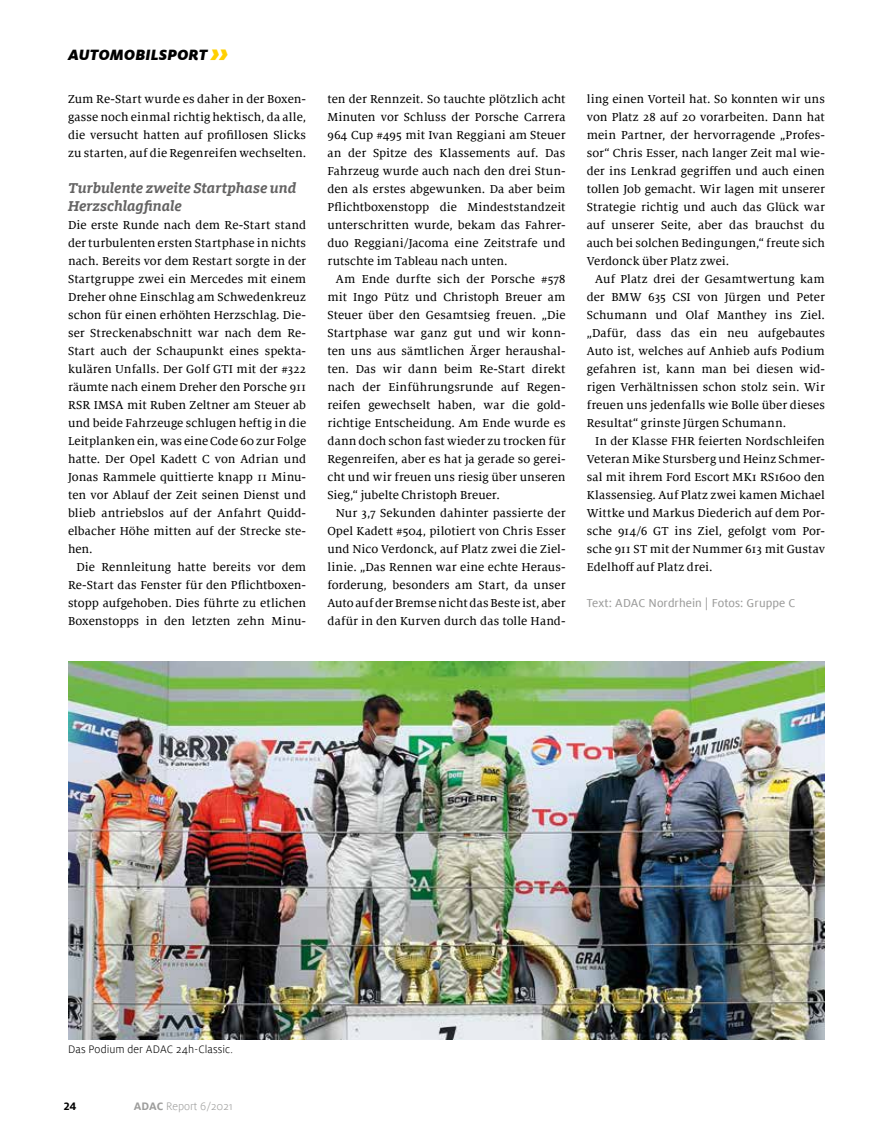
<style>
.page{position:relative;width:893px;height:1127px;background:#fff}
.page>*{position:absolute;margin:0;border:0;box-sizing:border-box;transform-origin:0 0}
.t1{font:italic 900 16.5px "Milofor ADAC";letter-spacing:.005em;color:#000}
.t2{font:italic 700 15.75px/18px "Milo Slabfor ADAC";color:#646363}
.t3{font:12.75px/18px "Milo Seriffor ADAC Text";letter-spacing:.005em;color:#000;text-align:justify}
.t4{font:12.75px "Milofor ADAC Text";letter-spacing:.005em;color:#9d9d9c}
.t5{font:300 12px "Milofor ADAC";letter-spacing:.005em;color:#000}
.t6{font:300 12px "Milofor ADAC";color:#9d9d9c}
.t7{font:700 12px "Milofor ADAC";color:#000}
.s1{font-size:27px;color:#ffd000}
.s2{font-weight:700}
</style>
<div class="page">
<img style="left:68px;top:661px;width:757px;height:378px">
<p class="t1" style="left:68px;top:45px;width:162px">AUTOMOBILSPORT <span class="s1">››</span></p>
<p class="t3" style="left:68px;top:90px;width:240px">Zum Re-Start wurde es daher in der Boxen&shy;gasse noch einmal richtig hektisch, da alle, die versucht hatten auf profillosen Slicks zu starten, auf die Regenreifen wechselten.</p>
<p class="t2" style="left:68px;top:178px;width:230px">Turbulente zweite Startphase und<br>Herzschlagfinale</p>
<p class="t3" style="left:68px;top:216px;width:240px">Die erste Runde nach dem Re-Start stand der turbulenten ersten Startphase in nichts nach. Bereits vor dem Restart sorgte in der Startgruppe zwei ein Mercedes mit einem Dreher ohne Einschlag am Schwedenkreuz schon für einen erhöhten Herzschlag. Die&shy;ser Streckenabschnitt war nach dem Re-Start auch der Schaupunkt eines spekta&shy;kulären Unfalls. Der Golf GTI mit der #322 räumte nach einem Dreher den Porsche 911<br>RSR IMSA mit Ruben Zeltner am Steuer ab und beide Fahrzeuge schlugen heftig in die Leitplanken ein, was eine Code 60 zur Folge hatte. Der Opel Kadett C von Adrian und Jonas Rammele quittierte knapp 11 Minu&shy;ten vor Ablauf der Zeit seinen Dienst und blieb antriebslos auf der Anfahrt Quidd&shy;elbacher Höhe mitten auf der Strecke ste&shy;hen.</p>
<p class="t3" style="left:68px;top:558px;width:240px;text-indent:9px">Die Rennleitung hatte bereits vor dem Re-Start das Fenster für den Pflichtboxen&shy;stopp aufgehoben. Dies führte zu etlichen Boxenstopps in den letzten zehn Minu-</p>
<p class="t3" style="left:327px;top:90px;width:240px">ten der Rennzeit. So tauchte plötzlich acht Minuten vor Schluss der Porsche Carrera 964 Cup #495 mit Ivan Reggiani am Steuer an der Spitze des Klassements auf. Das Fahrzeug wurde auch nach den drei Stun&shy;den als erstes abgewunken. Da aber beim Pflichtboxenstopp die Mindeststandzeit unterschritten wurde, bekam das Fahrer&shy;duo Reggiani/Jacoma eine Zeitstrafe und rutschte im Tableau nach unten.</p>
<p class="t3" style="left:327px;top:270px;width:240px;text-indent:9px">Am Ende durfte sich der Porsche #578 mit Ingo Pütz und Christoph Breuer am Steuer über den Gesamtsieg freuen. „Die Startphase war ganz gut und wir konn&shy;ten uns aus sämtlichen Ärger heraushal&shy;ten. Das wir dann beim Re-Start direkt nach der Einführungsrunde auf Regen&shy;reifen gewechselt haben, war die gold&shy;richtige Entscheidung. Am Ende wurde es dann doch schon fast wieder zu trocken für Regenreifen, aber es hat ja gerade so gerei&shy;cht und wir freuen uns riesig über unseren Sieg,“ jubelte Christoph Breuer.</p>
<p class="t3" style="left:327px;top:504px;width:240px;text-indent:9px">Nur 3,7 Sekunden dahinter passierte der Opel Kadett #504, pilotiert von Chris Esser und Nico Verdonck, auf Platz zwei die Ziel&shy;linie. „Das Rennen war eine echte Heraus&shy;forderung, besonders am Start, da unser Auto auf der Bremse nicht das Beste ist, aber dafür in den Kurven durch das tolle Hand-</p>
<p class="t3" style="left:587px;top:90px;width:240px">ling einen Vorteil hat. So konnten wir uns von Platz 28 auf 20 vorarbeiten. Dann hat mein Partner, der hervorragende „Profes&shy;sor“ Chris Esser, nach langer Zeit mal wie&shy;der ins Lenkrad gegriffen und auch einen tollen Job gemacht. Wir lagen mit unserer Strategie richtig und auch das Glück war auf unserer Seite, aber das brauchst du auch bei solchen Bedingungen,“ freute sich Verdonck über Platz zwei.</p>
<p class="t3" style="left:587px;top:270px;width:240px;text-indent:9px">Auf Platz drei der Gesamtwertung kam der BMW 635 CSI von Jürgen und Peter Schumann und Olaf Manthey ins Ziel. „Dafür, dass das ein neu aufgebautes Auto ist, welches auf Anhieb aufs Podium gefahren ist, kann man bei diesen wid&shy;rigen Verhältnissen schon stolz sein. Wir freuen uns jedenfalls wie Bolle über dieses Resultat“ grinste Jürgen Schumann.</p>
<p class="t3" style="left:587px;top:432px;width:240px;text-indent:9px">In der Klasse FHR feierten Nordschleifen Veteran Mike Stursberg und Heinz Schmer&shy;sal mit ihrem Ford Escort MK1 RS1600 den Klassensieg. Auf Platz zwei kamen Michael Wittke und Markus Diederich auf dem Por&shy;sche 914/6 GT ins Ziel, gefolgt vom Por&shy;sche 911 ST mit der Nummer 613 mit Gustav Edelhoff auf Platz drei.</p>
<p class="t4" style="left:587px;top:596px;width:210px">Text: ADAC Nordrhein | Fotos: Gruppe C</p>
<p class="t5" style="left:68px;top:1042px;width:166px">Das Podium der ADAC 24h-Classic.</p>
<p class="t7" style="left:64px;top:1099px;width:14px">24</p>
<p class="t6" style="left:134px;top:1099px;width:100px"><span class="s2">ADAC</span> Report 6/2021</p>
</div>
